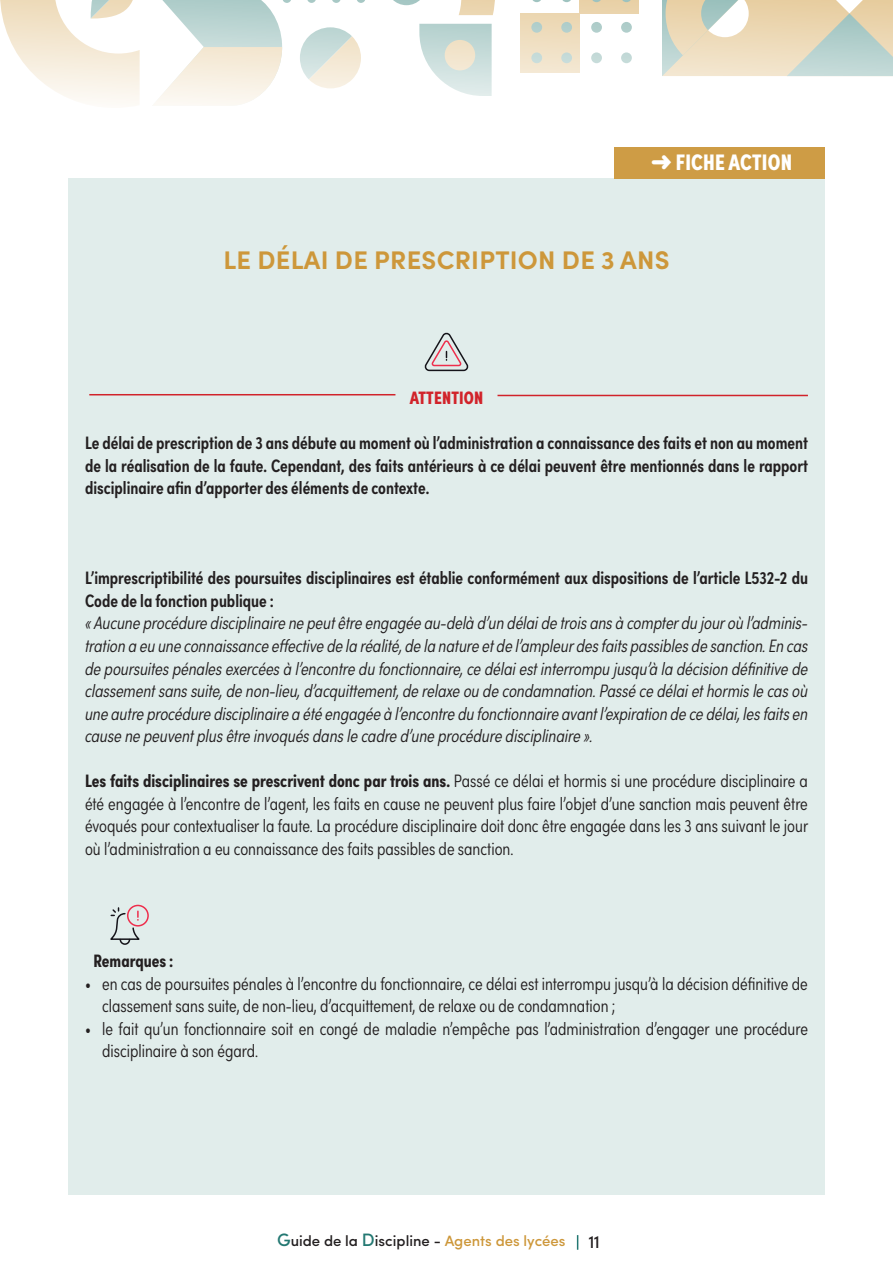
<style>
.page{position:relative;width:893px;height:1263px;background:#fff}
.page>*{position:absolute;margin:0;border:0;box-sizing:border-box;transform-origin:0 0}
.t1{font:700 25.5px "Sofia Pro";letter-spacing:.01em;color:#cd973a}
.t2{font:900 22.5px "Sofia Pro Condensed";letter-spacing:.01em;color:#fff}
.t3{font:300 18px/22.5px "Sofia Pro Condensed";color:#231f20}
.t4{font:italic 300 18px/22.5px "Sofia Pro Condensed";color:#231f20;text-align:justify}
.t5{font:600 18px/22.5px "Sofia Pro Condensed";color:#231f20;text-align:justify}
.t6{font:700 18px "Sofia Pro Condensed";color:#231f20}
.t7{font:900 18px "Sofia Pro Condensed";letter-spacing:.01em;color:#d1232a}
.t8{font:500 18px "Sofia Pro Condensed";color:#231f20}
.t9{font:500 15px "Sofia Pro";color:#231f20}
.s1{font-weight:700}
.s2{font-size:18px;color:#237872}
.s3{color:#cd973a}
</style>
<div class="page">
<svg style="left:577px;top:1235px;width:1px;height:15px"></svg>
<div style="left:520px;top:13px;width:60px;height:60px;background:linear-gradient(to bottom,#ebd5b0,#f4e8d3)"></div>
<div style="left:580px;top:0;width:59px;height:13px;background:#e9d2a9"></div>
<svg style="left:662px;top:0;width:231px;height:76px;background:#ded9c1"></svg>
<svg style="left:393px;top:0;width:102px;height:16px"></svg>
<svg style="left:419px;top:24px;width:73px;height:72px"></svg>
<div style="left:445px;top:40px;width:30px;height:30px;background:#f2e4cc;border-radius:50%"></div>
<svg style="left:154px;top:0;width:137px;height:106px"></svg>
<svg style="left:307px;top:0;width:9px;height:3px"></svg>
<svg style="left:332px;top:0;width:9px;height:3px"></svg>
<svg style="left:357px;top:0;width:8px;height:3px"></svg>
<svg style="left:0;top:0;width:140px;height:104px"></svg>
<div style="left:531px;top:52px;width:11px;height:11px;background:#c7dcd9;border-radius:50%"></div>
<div style="left:531px;top:22px;width:11px;height:11px;background:#b2cfcc;border-radius:50%"></div>
<svg style="left:532px;top:0;width:9px;height:2px"></svg>
<div style="left:561px;top:52px;width:11px;height:11px;background:#c5dbd9;border-radius:50%"></div>
<div style="left:561px;top:22px;width:11px;height:11px;background:#b1cecb;border-radius:50%"></div>
<svg style="left:562px;top:0;width:9px;height:2px"></svg>
<div style="left:591px;top:52px;width:11px;height:11px;background:#c5dbd8;border-radius:50%"></div>
<div style="left:591px;top:22px;width:11px;height:11px;background:#b0cecb;border-radius:50%"></div>
<svg style="left:592px;top:0;width:9px;height:2px"></svg>
<div style="left:621px;top:52px;width:11px;height:11px;background:#c3d9d7;border-radius:50%"></div>
<div style="left:621px;top:22px;width:11px;height:11px;background:#afcdca;border-radius:50%"></div>
<svg style="left:622px;top:0;width:9px;height:2px"></svg>
<svg style="left:300px;top:27px;width:61px;height:61px"></svg>
<div style="left:68px;top:179px;width:757px;height:1016px;background:#e1edeb"></div>
<svg style="left:424px;top:333px;width:45px;height:39px"></svg>
<hr style="left:89px;top:394px;width:306px;height:1px;background:#d1232a">
<hr style="left:497px;top:395px;width:311px;height:1px;background:#d1232a">
<div style="left:127px;top:905px;width:22px;height:21px;border:2px solid #ee2e4c;border-radius:50%"></div>
<svg style="left:110px;top:906px;width:32px;height:39px"></svg>
<div style="left:614px;top:147px;width:211px;height:32px;background:#ce9c45"></div>
<p class="t2" style="left:676px;top:145px;width:118px">FICHE ACTION</p>
<h1 class="t1" style="left:223px;top:241px;width:448px">LE DÉLAI DE PRESCRIPTION DE 3 ANS</h1>
<p class="t7" style="left:410px;top:384px;width:75px">ATTENTION</p>
<p class="t5" style="left:85px;top:431px;width:724px">Le délai de prescription de 3 ans débute au moment où l’administration a connaissance des faits et non au moment de la réalisation de la faute. Cependant, des faits antérieurs à ce délai peuvent être mentionnés dans le rapport disciplinaire afin d’apporter des éléments de contexte.</p>
<p class="t5" style="left:85px;top:566px;width:724px">L’imprescriptibilité des poursuites disciplinaires est établie conformément aux dispositions de l’article L532-2 du<br>Code de la fonction publique :</p>
<p class="t4" style="left:85px;top:611px;width:724px">« Aucune procédure disciplinaire ne peut être engagée au-delà d’un délai de trois ans à compter du jour où l’adminis&shy;tration a eu une connaissance effective de la réalité, de la nature et de l’ampleur des faits passibles de sanction. En cas de poursuites pénales exercées à l’encontre du fonctionnaire, ce délai est interrompu jusqu’à la décision définitive de classement sans suite, de non-lieu, d’acquittement, de relaxe ou de condamnation. Passé ce délai et hormis le cas où une autre procédure disciplinaire a été engagée à l’encontre du fonctionnaire avant l’expiration de ce délai, les faits en cause ne peuvent plus être invoqués dans le cadre d’une procédure disciplinaire ».</p>
<p class="t3" style="left:85px;top:768px;width:725px;text-align:justify"><span class="s1">Les faits disciplinaires se prescrivent donc par trois ans.</span> Passé ce délai et hormis si une procédure disciplinaire a été engagée à l’encontre de l’agent, les faits en cause ne peuvent plus faire l’objet d’une sanction mais peuvent être évoqués pour contextualiser la faute. La procédure disciplinaire doit donc être engagée dans les 3 ans suivant le jour où l’administration a eu connaissance des faits passibles de sanction.</p>
<p class="t6" style="left:94px;top:947px;width:81px">Remarques :</p>
<p class="t3" style="left:102px;top:971px;width:707px;text-indent:-17px">• en cas de poursuites pénales à l’encontre du fonctionnaire, ce délai est interrompu jusqu’à la décision définitive de classement sans suite, de non-lieu, d’acquittement, de relaxe ou de condamnation ;</p>
<p class="t3" style="left:102px;top:1016px;width:707px;text-indent:-17px">• le fait qu’un fonctionnaire soit en congé de maladie n’empêche pas l’administration d’engager une procédure disciplinaire à son égard.</p>
<p class="t9" style="left:277px;top:1230px;width:290px"><span class="s2">G</span>uide de la <span class="s2">D</span>iscipline - <span class="s3">Agents des lycées</span></p>
<p class="t8" style="left:589px;top:1228px;width:12px">11</p>
</div>
